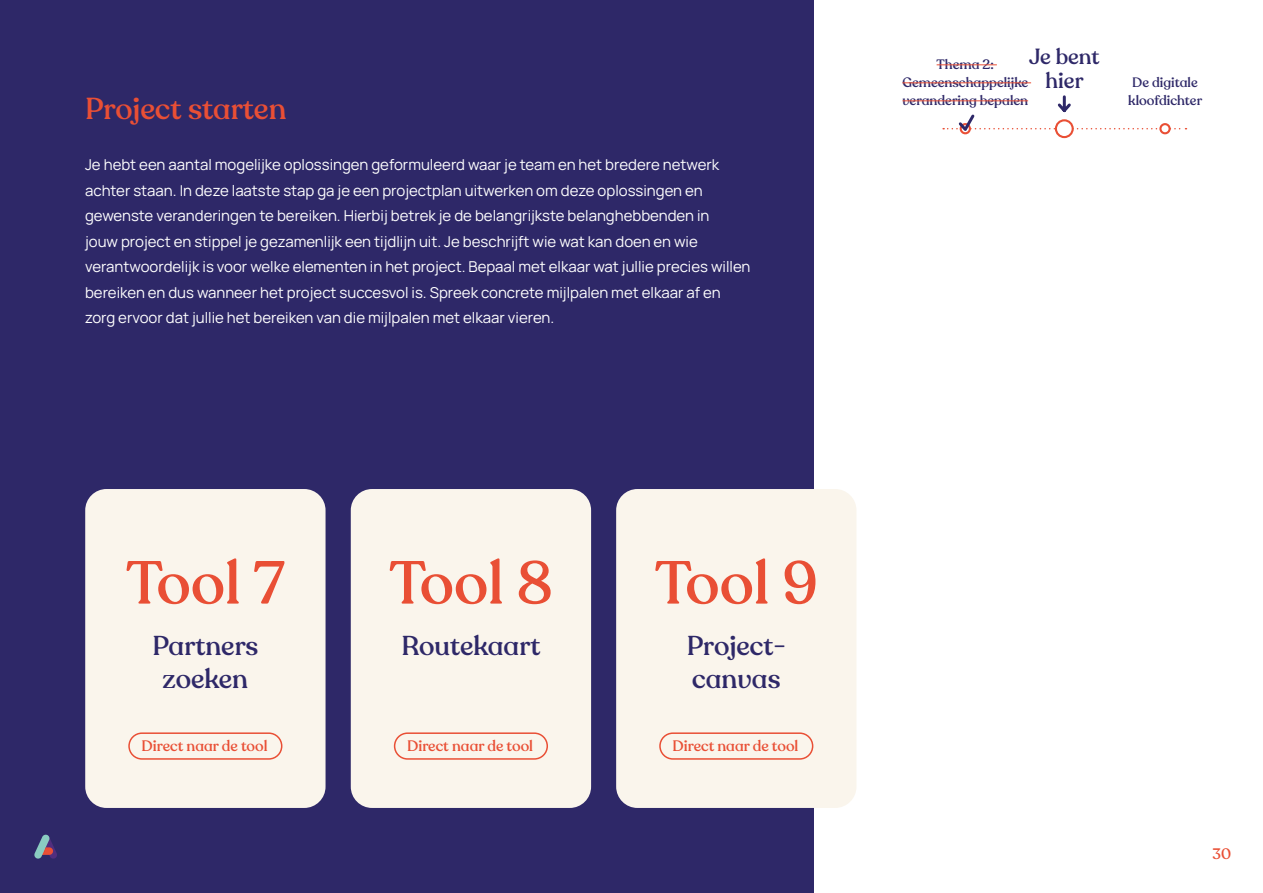
<style>
.page{position:relative;width:1263px;height:893px;background:#fff}
.page>*{position:absolute;margin:0;border:0;box-sizing:border-box;transform-origin:0 0}
.t1{font:500 60px "Recoleta Alt";color:#e94f35}
.t2{font:500 30px "Recoleta Alt";color:#e94f35}
.t3{font:500 27px/33px "Recoleta Alt";color:#2e2868;text-align:center}
.t4{font:500 21.6px/24px "Recoleta Alt";color:#2e2868;text-align:center}
.t5{font:200 15px/25.5px "Manrope";color:#fff}
.t6{font:500 15px "Recoleta Alt";color:#e94f35}
.t7{font:500 13.5px/18px "Recoleta Alt";color:#2e2868;text-align:center}
</style>
<div class="page">
<div style="left:0;top:0;width:813px;height:893px;background:#2e2868"></div>
<div style="left:85px;top:489px;width:241px;height:319px;background:#faf5ec;border-radius:21px"></div>
<div style="left:351px;top:489px;width:240px;height:319px;background:#faf5ec;border-radius:21px"></div>
<div style="left:616px;top:489px;width:240px;height:319px;background:#faf5ec;border-radius:21px"></div>
<div style="left:394px;top:732px;width:154px;height:28px;border:2px solid #e94f35;border-radius:13px"></div>
<div style="left:659px;top:732px;width:154px;height:28px;border:2px solid #e94f35;border-radius:13px"></div>
<div style="left:1055px;top:119px;width:19px;height:19px;border:2px solid #e94f35;border-radius:50%"></div>
<hr style="left:937px;top:64px;width:60px;height:1px;background:#e94f35">
<hr style="left:902px;top:82px;width:129px;height:1px;background:#e94f35">
<hr style="left:902px;top:100px;width:126px;height:1px;background:#e94f35">
<svg style="left:943px;top:95px;width:243px;height:40px"></svg>
<div style="left:128px;top:732px;width:154px;height:28px;border:2px solid #e94f35;border-radius:13px"></div>
<svg style="left:34px;top:835px;width:23px;height:24px"></svg>
<h2 class="t2" style="left:85px;top:90px;width:203px">Project starten</h2>
<p class="t5" style="left:85px;top:151px;width:667px">Je hebt een aantal mogelijke oplossingen geformuleerd waar je team en het bredere netwerk achter staan. In deze laatste stap ga je een projectplan uitwerken om deze oplossingen en gewenste veranderingen te bereiken. Hierbij betrek je de belangrijkste belanghebbenden in<br>jouw project en stippel je gezamenlijk een tijdlijn uit. Je beschrijft wie wat kan doen en wie verantwoordelijk is voor welke elementen in het project. Bepaal met elkaar wat jullie precies willen bereiken en dus wanneer het project succesvol is. Spreek concrete mijlpalen met elkaar af en zorg ervoor dat jullie het bereiken van die mijlpalen met elkaar vieren.</p>
<h3 class="t4" style="left:1029px;top:45px;width:72px">Je bent hier</h3>
<p class="t7" style="left:902px;top:56px;width:127px">Thema 2:<br>Gemeenschappelijke verandering bepalen</p>
<p class="t7" style="left:1128px;top:74px;width:75px;text-align:left">De digitale kloofdichter</p>
<h1 class="t1" style="left:126px;top:545px;width:160px">Tool 7</h1>
<h3 class="t3" style="left:152px;top:629px;width:107px">Partners zoeken</h3>
<p class="t6" style="left:142px;top:736px;width:128px">Direct naar de tool</p>
<h1 class="t1" style="left:389px;top:545px;width:165px">Tool 8</h1>
<h3 class="t3" style="left:401px;top:629px;width:140px">Routekaart</h3>
<h1 class="t1" style="left:655px;top:545px;width:165px">Tool 9</h1>
<h3 class="t3" style="left:687px;top:629px;width:101px;text-align:left">Project&shy;canvas</h3>
<p class="t6" style="left:407px;top:736px;width:127px">Direct naar de tool</p>
<p class="t6" style="left:672px;top:736px;width:127px">Direct naar de tool</p>
<p class="t6" style="left:1212px;top:844px;width:20px">30</p>
</div>
